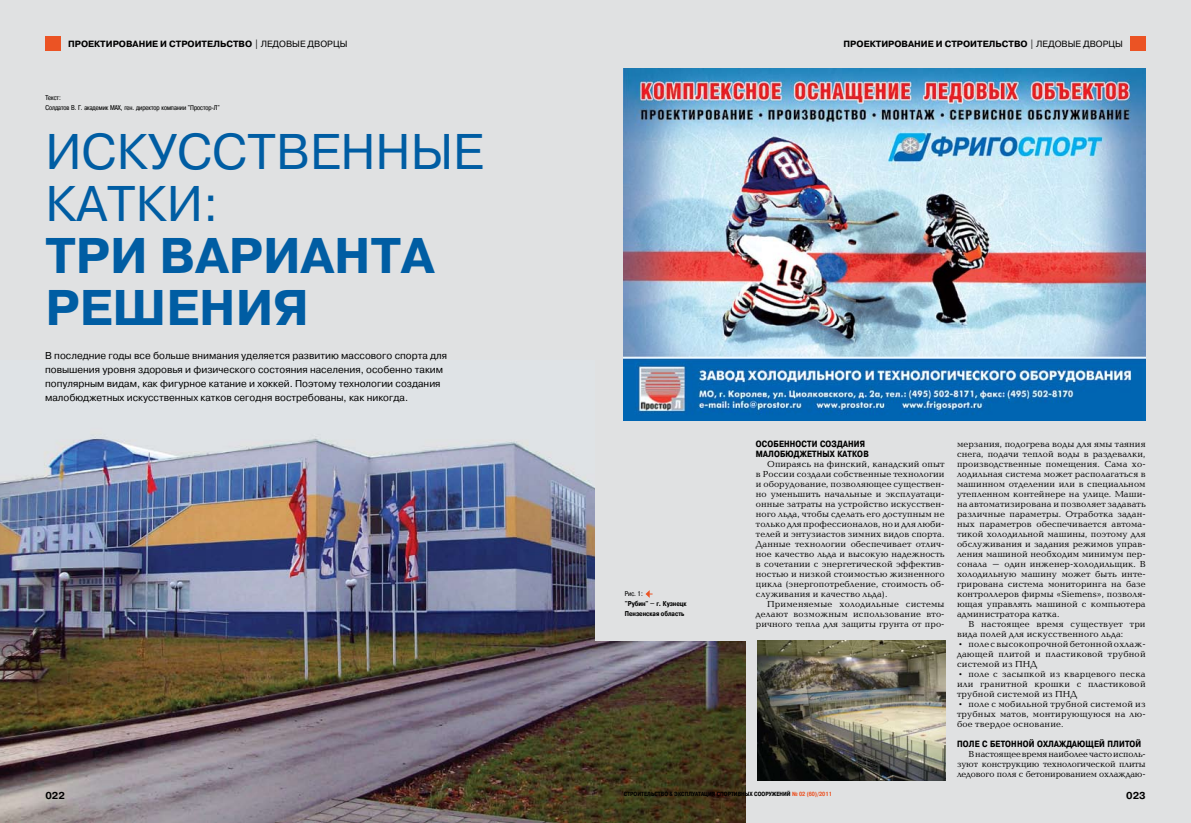
<style>
.page{position:relative;width:1191px;height:823px;background:#fff}
.page>*{position:absolute;margin:0;border:0;box-sizing:border-box;transform-origin:0 0}
.t1{font:50px/52px "Pragmatica C";color:#005da3}
.t2{font:700 50px/52px "Pragmatica C";color:#005da3;text-align:right}
.t3{font:10px/14px "Pragmatica C";color:#000}
.t4{font:700 10px "Pragmatica C";color:#000}
.t5{font:9px/10px "Baltica C";letter-spacing:.02em;color:#000;text-align:justify}
.t6{font:700 9px "Pragmatica C";color:#000}
.t7{font:700 9px/10px "Pragmatica Cond C";letter-spacing:.02em;color:#000}
.t8{font:7px/10px "Pragmatica Cond C";color:#000}
.t9{font:700 7px/10px "Pragmatica Cond C";color:#000}
.t10{font:700 6px "Pragmatica Cond C";color:#000}
.t11{font:700 6px "Pragmatica Cond C";color:#eb5324}
.s1{font-weight:400}
</style>
<div class="page">
<div style="left:0;top:0;width:1191px;height:822px;background:#e0e1e2"></div>
<img style="left:0;top:437px;width:746px;height:385px">
<div style="left:1130px;top:36px;width:15px;height:14px;background:#eb5324"></div>
<div style="left:45px;top:36px;width:16px;height:14px;background:#eb5324"></div>
<div style="left:595px;top:230px;width:332px;height:410px;background:#e0e1e2"></div>
<img style="left:624px;top:68px;width:521px;height:352px">
<img style="left:757px;top:640px;width:188px;height:140px">
<svg style="left:645px;top:590px;width:7px;height:7px"></svg>
<p class="t6" style="left:68px;top:39px;width:281px">ПРОЕКТИРОВАНИЕ И СТРОИТЕЛЬСТВО <span class="s1">| ЛЕДОВЫЕ ДВОРЦЫ</span></p>
<p class="t6" style="left:843px;top:39px;width:281px">ПРОЕКТИРОВАНИЕ И СТРОИТЕЛЬСТВО <span class="s1">| ЛЕДОВЫЕ ДВОРЦЫ</span></p>
<p class="t8" style="left:45px;top:92px;width:176px">Текст:<br>Cолдатов В. Г. академик МАХ, ген. директор компании "Простор-Л"</p>
<h1 class="t1" style="left:45px;top:126px;width:401px">Искусственные катки :</h1>
<h1 class="t2" style="left:45px;top:230px;width:34px">три</h1>
<h1 class="t2" style="left:45px;top:230px;width:156px">варианта решени</h1>
<h1 class="t2" style="left:273px;top:282px;width:37px">я</h1>
<p class="t3" style="left:45px;top:348px;width:403px">В последние годы все больше внимания уделяется развитию массового спорта для повышения уровня здоровья и физического состояния населения, особенно таким популярным видам, как фигурное катание и хоккей. Поэтому технологии создания малобюджетных искусственных катков сегодня востребованы, как никогда.</p>
<p class="t8" style="left:625px;top:588px;width:19px">Рис. 1:</p>
<p class="t9" style="left:625px;top:598px;width:63px">"Рубин" – г. Кузнецк<br>Пензенская область</p>
<p class="t7" style="left:756px;top:439px;width:114px">Особенности создания малобюджетных катков</p>
<p class="t5" style="left:756px;top:459px;width:190px;text-indent:11px">Опираясь на финский, канадский опыт в России создали собственные технологии и оборудование, позволяющее существен&shy;но уменьшить начальные и эксплуатаци&shy;онные затраты на устройство искусствен&shy;ного льда, чтобы сделать его доступным не только для профессионалов, но и для люби&shy;телей и энтузиастов зимних видов спорта.<br>Данные технологии обеспечивает отлич&shy;ное качество льда и высокую надежность в сочетании с энергетической эффектив&shy;ностью и низкой стоимостью жизненного цикла (энергопотребление, стоимость об&shy;служивания и качество льда).</p>
<p class="t5" style="left:756px;top:599px;width:190px;text-indent:11px">Применяемые холодильные системы делают возможным использование вто&shy;ричного тепла для защиты грунта от про-</p>
<p class="t5" style="left:957px;top:439px;width:190px">мерзания, подогрева воды для ямы таяния снега, подачи теплой воды в раздевалки, производственные помещения. Сама хо&shy;лодильная система может располагаться в машинном отделении или в специальном утепленном контейнере на улице. Маши&shy;на автоматизирована и позволяет задавать различные параметры. Отработка задан&shy;ных параметров обеспечивается автома&shy;тикой холодильной машины, поэтому для обслуживания и задания режимов управ&shy;ления машиной необходим минимум пер&shy;сонала – один инженер-холодильщик. В холодильную машину может быть инте&shy;грирована система мониторинга на базе контроллеров фирмы «Siemens», позволя&shy;ющая управлять машиной с компьютера администратора катка.</p>
<p class="t5" style="left:957px;top:619px;width:190px;text-indent:11px">В настоящее время существует три вида полей для искусственного льда:</p>
<p class="t5" style="left:957px;top:639px;width:190px">• поле с высокопрочной бетонной охлаж&shy;дающей плитой и пластиковой трубной системой из ПНД</p>
<p class="t5" style="left:957px;top:669px;width:190px">• поле с засыпкой из кварцевого песка или гранитной крошки с пластиковой трубной системой из ПНД</p>
<p class="t5" style="left:957px;top:699px;width:190px">• поле с мобильной трубной системой из трубных матов, монтирующуюся на лю&shy;бое твердое основание.</p>
<p class="t7" style="left:957px;top:738px;width:186px">Поле с бетонной охлаждающей плитой</p>
<p class="t5" style="left:957px;top:749px;width:190px;text-indent:11px">В настоящее время наиболее часто исполь&shy;зуют конструкцию технологической плиты ледового поля с бетонированием охлаждаю-</p>
<p class="t10" style="left:624px;top:789px;width:18px">СТРОИТЕЛ</p>
<p class="t10" style="left:651px;top:789px;width:85px">ЬСТВО &amp; ЭКСПЛУАТАЦИЯ СПОРТИВНЫХ</p>
<p class="t10" style="left:754px;top:789px;width:23px">СООРУЖЕНИЙ</p>
<p class="t11" style="left:792px;top:789px;width:42px">№ 02 (60)/2011</p>
<p class="t4" style="left:45px;top:789px;width:21px">022</p>
<p class="t4" style="left:1126px;top:789px;width:21px">023</p>
</div>
